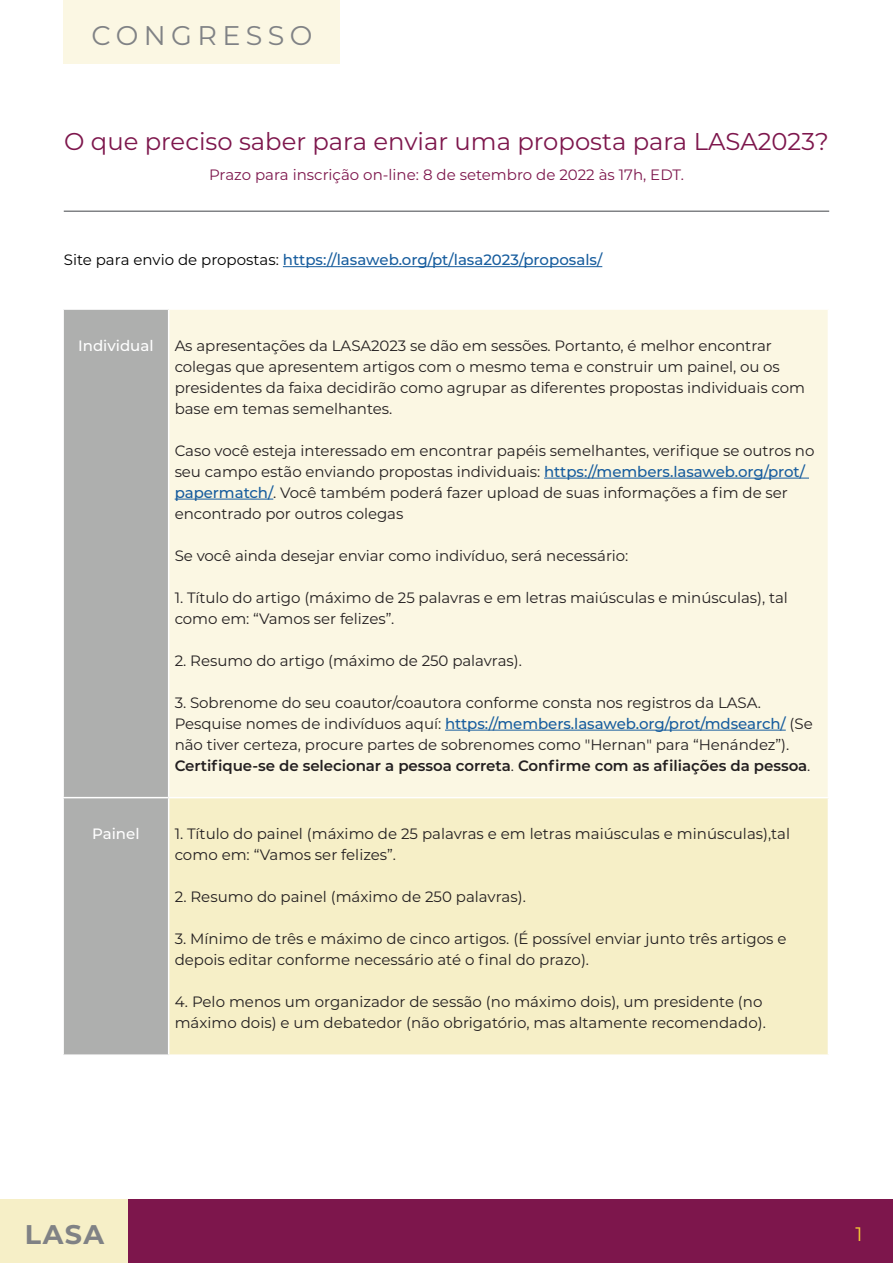
<style>
.page{position:relative;width:893px;height:1263px;background:#fff}
.page>*{position:absolute;margin:0;border:0;box-sizing:border-box;transform-origin:0 0}
.t1{font:27px "Montserrat";letter-spacing:.2em;color:#808285}
.t2{font:700 27px "Montserrat";color:#808285}
.t3{font:24.3px "Montserrat";color:#7d164c}
.t4{font:19.5px "Montserrat";color:#f8ce34}
.t5{font:15px/21px "Montserrat";letter-spacing:-.005em;color:#231f20}
.t6{font:500 15px "Montserrat";color:#175d9e}
.t7{font:15px "Montserrat";color:#7d164c}
.t8{font:500 15px "Montserrat";color:#fff}
.s1{font-weight:400;color:#000}
.s2{font-weight:500;color:#175d9e}
.s3{font-weight:600}
</style>
<div class="page">
<div style="left:0;top:1199px;width:129px;height:64px;background:#f6efc7"></div>
<div style="left:129px;top:1199px;width:764px;height:64px;background:#7d164c"></div>
<div style="left:64px;top:0;width:276px;height:64px;background:#fbf7e3"></div>
<hr style="left:64px;top:210px;width:765px;height:2px;background:#808285">
<hr style="left:283px;top:266px;width:319px;height:1px;background:#175d9e">
<div style="left:64px;top:310px;width:104px;height:744px;background:#aeafae"></div>
<div style="left:169px;top:309px;width:659px;height:489px;background:#fbf7e3"></div>
<div style="left:169px;top:798px;width:659px;height:257px;background:#f6efc7"></div>
<hr style="left:169px;top:308px;width:660px;height:2px;background:#fff">
<hr style="left:62px;top:797px;width:107px;height:1px;background:#fff">
<hr style="left:169px;top:797px;width:660px;height:1px;background:#fff">
<hr style="left:169px;top:1054px;width:660px;height:2px;background:#fff">
<hr style="left:544px;top:478px;width:265px;height:1px;background:#175d9e">
<hr style="left:175px;top:499px;width:98px;height:1px;background:#175d9e">
<hr style="left:445px;top:730px;width:341px;height:1px;background:#175d9e">
<p class="t1" style="left:91px;top:17px;width:223px">CONGRESSO</p>
<p class="t3" style="left:64px;top:125px;width:766px">O que preciso saber para enviar uma proposta para LASA2023?</p>
<p class="t7" style="left:209px;top:164px;width:476px">Prazo para inscrição on-line: 8 de setembro de 2022 às 17h, EDT.</p>
<p class="t6" style="left:64px;top:249px;width:540px"><span class="s1">Site para envio de propostas:</span> https://lasaweb.org/pt/lasa2023/proposals/</p>
<p class="t8" style="left:78px;top:335px;width:77px">Individual</p>
<p class="t5" style="left:175px;top:334px;width:632px">As apresentações da LASA2023 se dão em sessões. Portanto, é melhor encontrar colegas que apresentem artigos com o mesmo tema e construir um painel, ou os presidentes da faixa decidirão como agrupar as diferentes propostas individuais com base em temas semelhantes.</p>
<p class="t5" style="left:175px;top:439px;width:641px">Caso você esteja interessado em encontrar papéis semelhantes, verifique se outros no seu campo estão enviando propostas individuais: <span class="s2">https://members.lasaweb.org/prot/ papermatch/</span>. Você também poderá fazer upload de suas informações a fim de ser encontrado por outros colegas</p>
<p class="t5" style="left:175px;top:544px;width:455px">Se você ainda desejar enviar como indivíduo, será necessário:</p>
<p class="t5" style="left:175px;top:586px;width:615px">1. Título do artigo (máximo de 25 palavras e em letras maiúsculas e minúsculas), tal como em: “Vamos ser felizes”.</p>
<p class="t5" style="left:175px;top:649px;width:349px">2. Resumo do artigo (máximo de 250 palavras).</p>
<p class="t5" style="left:175px;top:691px;width:640px">3. Sobrenome do seu coautor/coautora conforme consta nos registros da LASA.<br>Pesquise nomes de indivíduos aquí: <span class="s2">https://members.lasaweb.org/prot/mdsearch/</span> (Se não tiver certeza, procure partes de sobrenomes como "Hernan" para “Henández”).<br><span class="s3">Certifique-se de selecionar a pessoa correta</span>. <span class="s3">Confirme com as afiliações da pessoa</span>.</p>
<p class="t8" style="left:92px;top:823px;width:49px">Painel</p>
<p class="t5" style="left:175px;top:823px;width:617px">1. Título do painel (máximo de 25 palavras e em letras maiúsculas e minúsculas),tal como em: “Vamos ser felizes”.</p>
<p class="t5" style="left:175px;top:886px;width:353px">2. Resumo do painel (máximo de 250 palavras).</p>
<p class="t5" style="left:175px;top:928px;width:613px">3. Mínimo de três e máximo de cinco artigos. (É possível enviar junto três artigos e depois editar conforme necessário até o final do prazo).</p>
<p class="t5" style="left:175px;top:991px;width:593px">4. Pelo menos um organizador de sessão (no máximo dois), um presidente (no máximo dois) e um debatedor (não obrigatório, mas altamente recomendado).</p>
<h1 class="t2" style="left:25px;top:1215px;width:81px">LASA</h1>
<h3 class="t4" style="left:855px;top:1220px;width:9px">1</h3>
</div>
